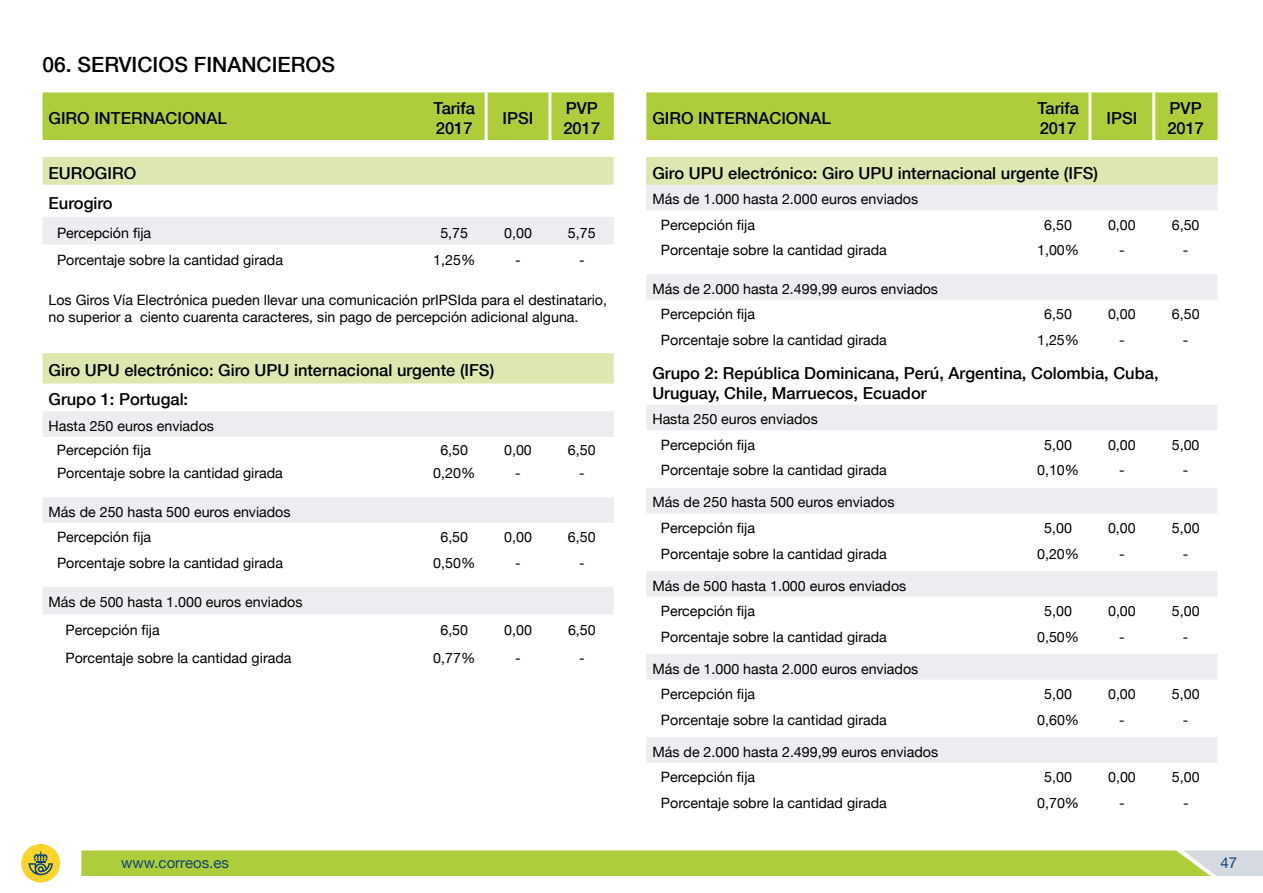
<style>
.page{position:relative;width:1263px;height:893px;background:#fff}
.page>*{position:absolute;margin:0;border:0;box-sizing:border-box;transform-origin:0 0}
.t1{font:500 21px "Helvetica Neue";color:#000}
.t2{font:500 16.5px/19.8px "Helvetica Neue";color:#000}
.t3{font:15px "Helvetica Neue";color:#154371}
.t4{font:14.25px/25.5px "Helvetica Neue";color:#000}
</style>
<div class="page">
<div style="left:21px;top:844px;width:39px;height:38px;background:#ffd32a;border-radius:50%"></div>
<svg style="left:29px;top:851px;width:24px;height:24px"></svg>
<svg style="left:81px;top:850px;width:1182px;height:26px;background:#b1cf47"></svg>
<div style="left:43px;top:92px;width:571px;height:48px;background:#adce3a"></div>
<div style="left:43px;top:157px;width:571px;height:28px;background:#dce8af"></div>
<svg style="left:43px;top:217px;width:571px;height:397px"></svg>
<div style="left:43px;top:411px;width:571px;height:26px;background:#ebedf0"></div>
<hr style="left:485px;top:92px;width:3px;height:48px;background:#fff">
<hr style="left:548px;top:92px;width:3px;height:48px;background:#fff">
<div style="left:646px;top:92px;width:571px;height:48px;background:#adce3a"></div>
<div style="left:646px;top:157px;width:571px;height:28px;background:#dce8af"></div>
<div style="left:646px;top:185px;width:571px;height:25px;background:#ebedf0"></div>
<svg style="left:646px;top:274px;width:571px;height:489px"></svg>
<hr style="left:1088px;top:92px;width:3px;height:48px;background:#fff">
<hr style="left:1152px;top:92px;width:3px;height:48px;background:#fff">
<h1 class="t1" style="left:43px;top:48px;width:294px">06. SERVICIOS FINANCIEROS</h1>
<p class="t2" style="left:49px;top:108px;width:180px">GIRO INTERNACIONAL</p>
<p class="t2" style="left:433px;top:98px;width:43px">Tarifa<br>2017</p>
<p class="t2" style="left:503px;top:108px;width:32px">IPSI</p>
<p class="t2" style="left:563px;top:98px;width:38px">PVP<br>2017</p>
<p class="t2" style="left:49px;top:157px;width:89px;line-height:30px">EUROGIRO<br>Eurogiro</p>
<p class="t4" style="left:57px;top:219px;width:96px">Percepción fija</p>
<p class="t4" style="left:440px;top:219px;width:29px">5,75</p>
<p class="t4" style="left:504px;top:219px;width:29px">0,00</p>
<p class="t4" style="left:568px;top:219px;width:29px">5,75</p>
<p class="t4" style="left:57px;top:247px;width:227px">Porcentaje sobre la cantidad girada</p>
<p class="t4" style="left:433px;top:247px;width:43px">1,25%</p>
<p class="t4" style="left:515px;top:247px;width:7px">-</p>
<p class="t4" style="left:579px;top:247px;width:7px">-</p>
<p class="t4" style="left:49px;top:291px;width:560px;line-height:17.1px">Los Giros Vía Electrónica pueden llevar una comunicación prIPSIda para el destinatario, no superior a ciento cuarenta caracteres, sin pago de percepción adicional alguna.</p>
<p class="t2" style="left:49px;top:355px;width:447px;line-height:29.1px">Giro UPU electrónico: Giro UPU internacional urgente (IFS)<br>Grupo 1: Portugal:</p>
<p class="t4" style="left:57px;top:414px;width:159px;line-height:23.9px;text-indent:-8px">Hasta 250 euros enviados<br>Percepción fija</p>
<p class="t4" style="left:440px;top:437px;width:29px">6,50</p>
<p class="t4" style="left:504px;top:437px;width:29px">0,00</p>
<p class="t4" style="left:568px;top:437px;width:29px">6,50</p>
<p class="t4" style="left:57px;top:460px;width:227px">Porcentaje sobre la cantidad girada</p>
<p class="t4" style="left:433px;top:460px;width:43px">0,20%</p>
<p class="t4" style="left:515px;top:460px;width:7px">-</p>
<p class="t4" style="left:579px;top:460px;width:7px">-</p>
<p class="t4" style="left:57px;top:499px;width:235px;text-indent:-9px">Más de 250 hasta 500 euros enviados<br>Percepción fija</p>
<p class="t4" style="left:440px;top:524px;width:29px">6,50</p>
<p class="t4" style="left:504px;top:524px;width:29px">0,00</p>
<p class="t4" style="left:568px;top:524px;width:29px">6,50</p>
<p class="t4" style="left:57px;top:550px;width:227px">Porcentaje sobre la cantidad girada</p>
<p class="t4" style="left:433px;top:550px;width:43px">0,50%</p>
<p class="t4" style="left:515px;top:550px;width:7px">-</p>
<p class="t4" style="left:579px;top:550px;width:7px">-</p>
<p class="t4" style="left:66px;top:588px;width:238px;line-height:27.6px;text-indent:-17px">Más de 500 hasta 1.000 euros enviados<br>Percepción fija</p>
<p class="t4" style="left:440px;top:617px;width:29px">6,50</p>
<p class="t4" style="left:504px;top:617px;width:29px">0,00</p>
<p class="t4" style="left:568px;top:617px;width:29px">6,50</p>
<p class="t4" style="left:66px;top:644px;width:227px">Porcentaje sobre la cantidad girada</p>
<p class="t4" style="left:433px;top:644px;width:43px">0,77%</p>
<p class="t4" style="left:515px;top:644px;width:7px">-</p>
<p class="t4" style="left:579px;top:644px;width:7px">-</p>
<p class="t2" style="left:652px;top:108px;width:180px">GIRO INTERNACIONAL</p>
<p class="t2" style="left:1037px;top:98px;width:43px">Tarifa<br>2017</p>
<p class="t2" style="left:1106px;top:108px;width:32px">IPSI</p>
<p class="t2" style="left:1167px;top:98px;width:38px">PVP<br>2017</p>
<p class="t2" style="left:652px;top:162px;width:447px">Giro UPU electrónico: Giro UPU internacional urgente (IFS)</p>
<p class="t4" style="left:661px;top:186px;width:259px;text-indent:-9px">Más de 1.000 hasta 2.000 euros enviados<br>Percepción fija</p>
<p class="t4" style="left:1044px;top:212px;width:29px">6,50</p>
<p class="t4" style="left:1108px;top:212px;width:29px">0,00</p>
<p class="t4" style="left:1172px;top:212px;width:29px">6,50</p>
<p class="t4" style="left:661px;top:237px;width:227px">Porcentaje sobre la cantidad girada</p>
<p class="t4" style="left:1037px;top:237px;width:43px">1,00%</p>
<p class="t4" style="left:1119px;top:237px;width:7px">-</p>
<p class="t4" style="left:1183px;top:237px;width:7px">-</p>
<p class="t4" style="left:661px;top:276px;width:279px;text-indent:-9px">Más de 2.000 hasta 2.499,99 euros enviados<br>Percepción fija</p>
<p class="t4" style="left:1044px;top:301px;width:29px">6,50</p>
<p class="t4" style="left:1108px;top:301px;width:29px">0,00</p>
<p class="t4" style="left:1172px;top:301px;width:29px">6,50</p>
<p class="t4" style="left:661px;top:327px;width:227px">Porcentaje sobre la cantidad girada</p>
<p class="t4" style="left:1037px;top:327px;width:43px">1,25%</p>
<p class="t4" style="left:1119px;top:327px;width:7px">-</p>
<p class="t4" style="left:1183px;top:327px;width:7px">-</p>
<p class="t2" style="left:652px;top:362px;width:508px">Grupo 2: República Dominicana, Perú, Argentina, Colombia, Cuba,<br>Uruguay, Chile, Marruecos, Ecuador</p>
<p class="t4" style="left:661px;top:406px;width:158px;text-indent:-9px">Hasta 250 euros enviados<br>Percepción fija</p>
<p class="t4" style="left:1044px;top:432px;width:29px">5,00</p>
<p class="t4" style="left:1108px;top:432px;width:29px">0,00</p>
<p class="t4" style="left:1172px;top:432px;width:29px">5,00</p>
<p class="t4" style="left:661px;top:457px;width:227px">Porcentaje sobre la cantidad girada</p>
<p class="t4" style="left:1037px;top:457px;width:43px">0,10%</p>
<p class="t4" style="left:1119px;top:457px;width:7px">-</p>
<p class="t4" style="left:1183px;top:457px;width:7px">-</p>
<p class="t4" style="left:661px;top:489px;width:235px;text-indent:-9px">Más de 250 hasta 500 euros enviados<br>Percepción fija</p>
<p class="t4" style="left:1044px;top:515px;width:29px">5,00</p>
<p class="t4" style="left:1108px;top:515px;width:29px">0,00</p>
<p class="t4" style="left:1172px;top:515px;width:29px">5,00</p>
<p class="t4" style="left:661px;top:541px;width:227px">Porcentaje sobre la cantidad girada</p>
<p class="t4" style="left:1037px;top:541px;width:43px">0,20%</p>
<p class="t4" style="left:1119px;top:541px;width:7px">-</p>
<p class="t4" style="left:1183px;top:541px;width:7px">-</p>
<p class="t4" style="left:661px;top:572px;width:247px;text-indent:-9px">Más de 500 hasta 1.000 euros enviados<br>Percepción fija</p>
<p class="t4" style="left:1044px;top:598px;width:29px">5,00</p>
<p class="t4" style="left:1108px;top:598px;width:29px">0,00</p>
<p class="t4" style="left:1172px;top:598px;width:29px">5,00</p>
<p class="t4" style="left:661px;top:624px;width:227px">Porcentaje sobre la cantidad girada</p>
<p class="t4" style="left:1037px;top:624px;width:43px">0,50%</p>
<p class="t4" style="left:1119px;top:624px;width:7px">-</p>
<p class="t4" style="left:1183px;top:624px;width:7px">-</p>
<p class="t4" style="left:661px;top:656px;width:259px;text-indent:-9px">Más de 1.000 hasta 2.000 euros enviados<br>Percepción fija</p>
<p class="t4" style="left:1044px;top:681px;width:29px">5,00</p>
<p class="t4" style="left:1108px;top:681px;width:29px">0,00</p>
<p class="t4" style="left:1172px;top:681px;width:29px">5,00</p>
<p class="t4" style="left:661px;top:707px;width:227px">Porcentaje sobre la cantidad girada</p>
<p class="t4" style="left:1037px;top:707px;width:43px">0,60%</p>
<p class="t4" style="left:1119px;top:707px;width:7px">-</p>
<p class="t4" style="left:1183px;top:707px;width:7px">-</p>
<p class="t4" style="left:661px;top:739px;width:279px;text-indent:-9px">Más de 2.000 hasta 2.499,99 euros enviados<br>Percepción fija</p>
<p class="t4" style="left:1044px;top:764px;width:29px">5,00</p>
<p class="t4" style="left:1108px;top:764px;width:29px">0,00</p>
<p class="t4" style="left:1172px;top:764px;width:29px">5,00</p>
<p class="t4" style="left:661px;top:790px;width:227px">Porcentaje sobre la cantidad girada</p>
<p class="t4" style="left:1037px;top:790px;width:43px">0,70%</p>
<p class="t4" style="left:1119px;top:790px;width:7px">-</p>
<p class="t4" style="left:1183px;top:790px;width:7px">-</p>
<p class="t3" style="left:121px;top:854px;width:109px">www.correos.es</p>
<p class="t3" style="left:1220px;top:854px;width:18px">47</p>
</div>
